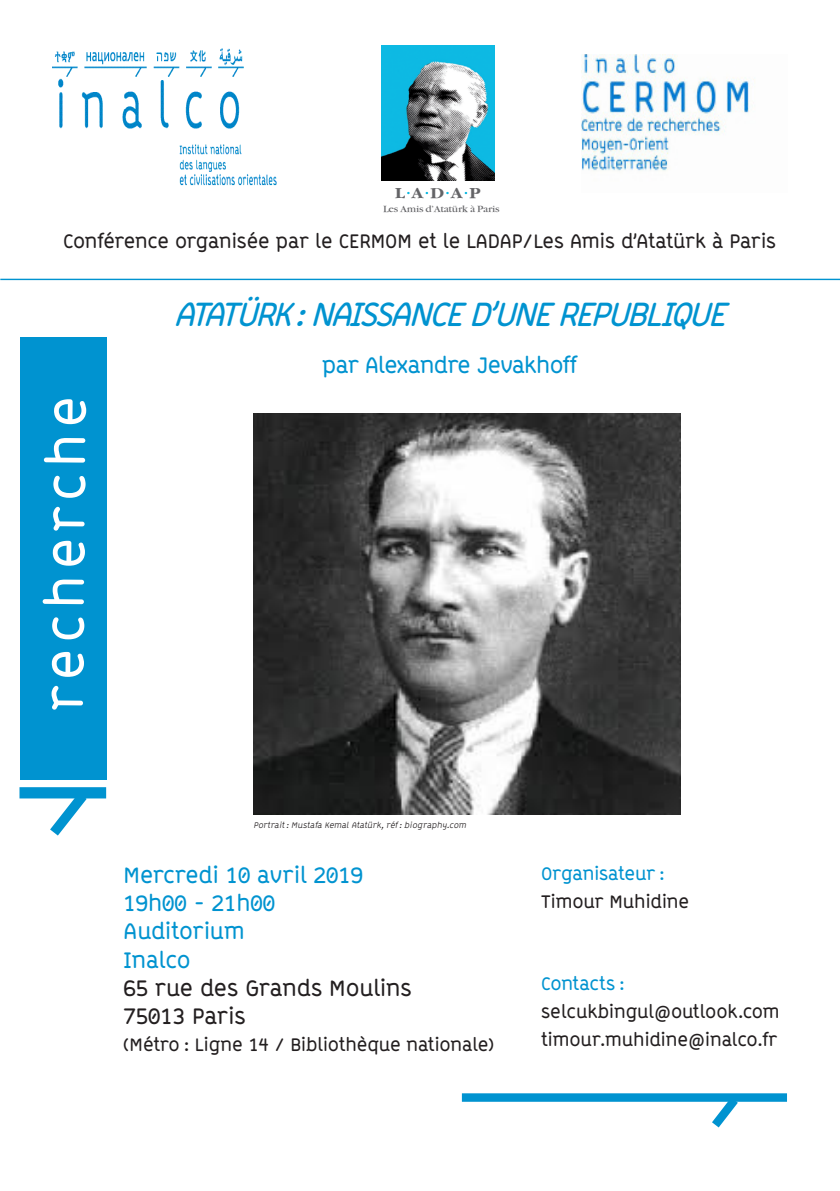
<style>
.page{position:relative;width:840px;height:1191px;background:#fff}
.page>*{position:absolute;margin:0;border:0;box-sizing:border-box;transform-origin:0 0}
.t1{font:700 53.6px "ABB Line";letter-spacing:.095em;color:#fff}
.t2{font:italic 700 33.8px "ABB Line";color:#0093d0}
.t3{font:700 22.6px "ABB Line";letter-spacing:-.005em;color:#0093d0}
.t4{font:700 22.6px "ABB Line";color:#231f20}
.t5{font:700 22.6px "ABB Line";letter-spacing:-.025em;color:#0093d0}
.t6{font:700 19.8px "ABB Line";color:#231f20}
.t7{font:700 18.4px "ABB Line";color:#231f20}
.t8{font:700 18.4px "ABB Line";letter-spacing:-.005em;color:#0093d0}
.t9{font:700 14.8px "Garamond";letter-spacing:.385em;color:#636366;scale:1.13 1}
.t10{font:9.2px "Garamond";letter-spacing:-.03em;color:#636366;scale:1.13 1}
.t11{font:italic 8.4px "ABB Line";color:#231f20}
</style>
<div class="page">
<div style="left:20px;top:337px;width:87px;height:443px;background:#0093d0"></div>
<img style="left:52px;top:48px;width:225px;height:138px">
<div style="left:19px;top:787px;width:87px;height:11px;background:#0093d0"></div>
<div style="left:461px;top:1093px;width:325px;height:8px;background:#0093d0"></div>
<svg style="left:40px;top:787px;width:57px;height:49px"></svg>
<svg style="left:703px;top:1093px;width:43px;height:35px"></svg>
<hr style="left:0;top:279px;width:839px;height:1px;background:#0093d0">
<img style="left:581px;top:55px;width:174px;height:116px">
<img style="left:253px;top:413px;width:427px;height:401px">
<img style="left:381px;top:45px;width:113px;height:136px">
<p class="t9" style="left:394px;top:184px;width:77px">LADAP</p>
<p class="t10" style="left:383px;top:204px;width:105px">Les Amis d’Atatürk à Paris</p>
<p class="t6" style="left:63px;top:229px;width:714px">Conférence organisée par le CERMOM et le LADAP/Les Amis d’Atatürk à Paris</p>
<p class="t1" style="left:34px;top:711px;width:317px;rotate:-90deg">recherche</p>
<p class="t2" style="left:174px;top:294px;width:563px">ATATÜRK:NAISSANCED’UNEREPUBLIQUE</p>
<p class="t5" style="left:322px;top:352px;width:256px">par Alexandre Jevakhoff</p>
<p class="t11" style="left:253px;top:820px;width:216px">Portrait: Mustafa Kemal Atatürk, réf : biography.com</p>
<p class="t3" style="left:123px;top:861px;width:241px">Mercredi 10 avril 2019</p>
<p class="t3" style="left:123px;top:890px;width:153px">19h00 - 21h00</p>
<p class="t3" style="left:123px;top:918px;width:122px">Auditorium</p>
<p class="t3" style="left:123px;top:946px;width:69px">Inalco</p>
<p class="t4" style="left:123px;top:974px;width:289px">65 rue des Grands Moulins</p>
<p class="t4" style="left:123px;top:1002px;width:123px">75013 Paris</p>
<p class="t7" style="left:123px;top:1033px;width:371px">(Métro : Ligne 14 / Bibliothèque nationale)</p>
<p class="t8" style="left:541px;top:862px;width:125px">Organisateur :</p>
<p class="t7" style="left:541px;top:890px;width:149px">Timour Muhidine</p>
<p class="t8" style="left:541px;top:972px;width:85px">Contacts :</p>
<p class="t7" style="left:541px;top:1000px;width:240px">selcukbingul@outlook.com</p>
<p class="t7" style="left:541px;top:1029px;width:238px">timour.muhidine@inalco.fr</p>
</div>
